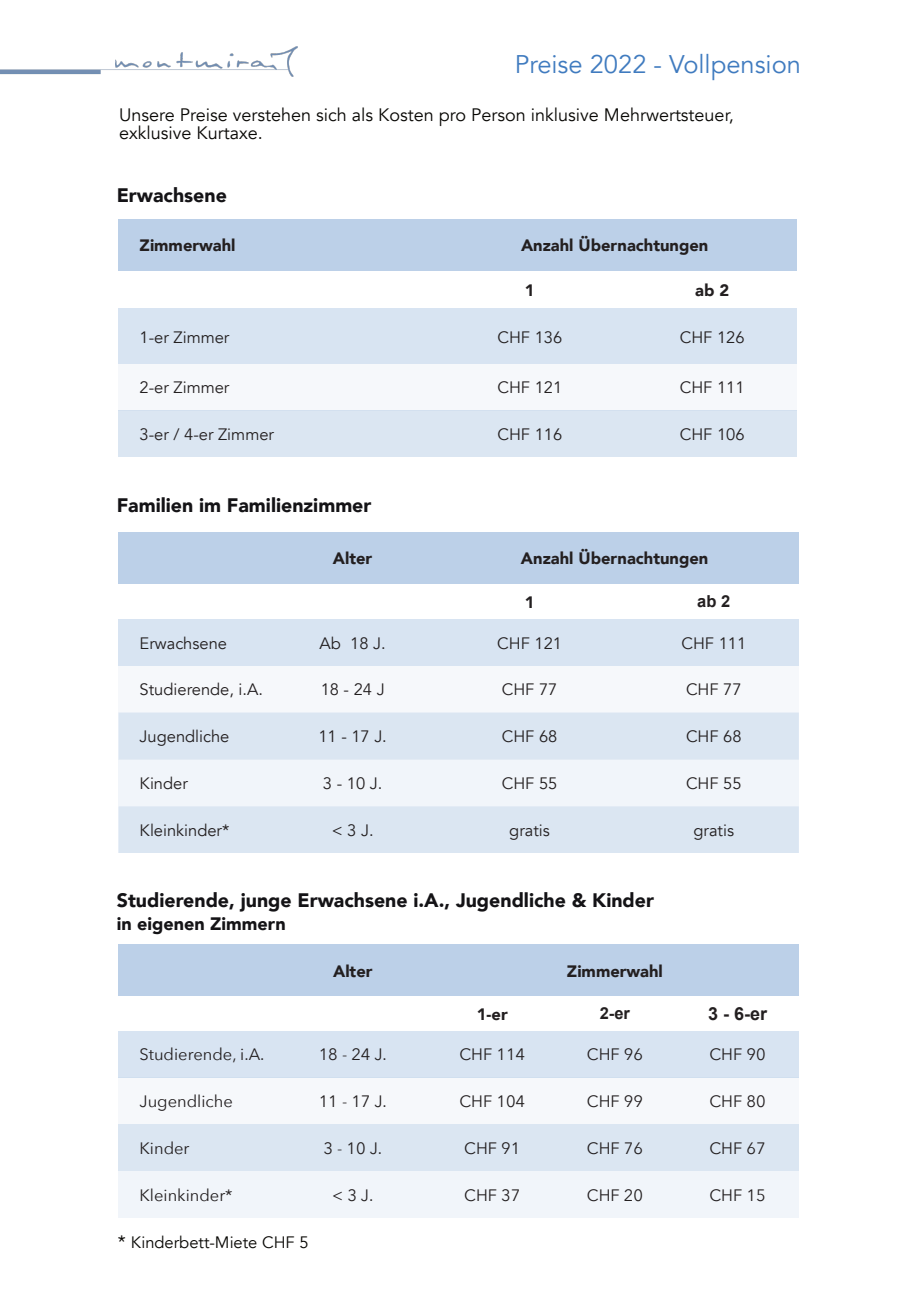
<style>
.page{position:relative;width:919px;height:1289px;background:#fff}
.page>*{position:absolute;margin:0;border:0;box-sizing:border-box;transform-origin:0 0}
.t1{font:25.5px "Avenir";color:#407bbf}
.t2{font:900 19.5px "Avenir";color:#141316}
.t3{font:18px/18px "Avenir";color:#080704}
.t4{font:900 18px "Avenir";color:#141316}
.t5{font:700 18px "Arial";color:#231f20}
.t6{font:16.5px "Avenir";color:#231f20}
.t7{font:16.5px "Avenir Next";color:#231f20}
.t8{font:900 16.5px "Avenir";color:#231f20}
.t9{font:16.5px "Avenir";color:#080704}
.t10{font:700 16.5px "Arial";color:#231f20}
.s1{font-size:18px}
</style>
<div class="page">
<div style="left:118px;top:219px;width:679px;height:52px;background:#bcd0e8"></div>
<div style="left:118px;top:309px;width:679px;height:55px;background:#d8e4f2"></div>
<div style="left:118px;top:364px;width:679px;height:46px;background:#f6f8fb"></div>
<div style="left:118px;top:410px;width:679px;height:46px;background:#dbe6f2"></div>
<div style="left:118px;top:532px;width:681px;height:52px;background:#bcd0e8"></div>
<div style="left:118px;top:619px;width:681px;height:47px;background:#d8e4f2"></div>
<div style="left:118px;top:666px;width:681px;height:46px;background:#f6f8fb"></div>
<div style="left:118px;top:712px;width:681px;height:141px;background:#dbe6f2"></div>
<div style="left:118px;top:759px;width:681px;height:47px;background:#f1f5fa"></div>
<div style="left:118px;top:944px;width:681px;height:52px;background:#bcd0e8"></div>
<div style="left:118px;top:1030px;width:681px;height:47px;background:#d8e4f2"></div>
<div style="left:118px;top:1077px;width:681px;height:47px;background:#f6f8fb"></div>
<div style="left:118px;top:1124px;width:681px;height:47px;background:#dbe6f2"></div>
<div style="left:118px;top:1171px;width:681px;height:46px;background:#f1f5fa"></div>
<img style="left:0;top:47px;width:298px;height:30px">
<h1 class="t1" style="left:515px;top:48px;width:288px">Preise 2022 - Vollpension</h1>
<p class="t3" style="left:119px;top:106px;width:616px">Unsere Preise verstehen sich als Kosten pro Person inklusive Mehrwertsteuer, exklusive Kurtaxe.</p>
<p class="t2" style="left:117px;top:183px;width:112px">Erwachsene</p>
<p class="t8" style="left:140px;top:235px;width:97px">Zimmerwahl</p>
<p class="t8" style="left:521px;top:235px;width:189px">Anzahl Übernachtungen</p>
<p class="t8" style="left:525px;top:279px;width:11px">1</p>
<p class="t8" style="left:695px;top:279px;width:35px">ab 2</p>
<p class="t6" style="left:140px;top:326px;width:91px">1-er Zimmer</p>
<p class="t6" style="left:497px;top:326px;width:66px">CHF 136</p>
<p class="t6" style="left:679px;top:326px;width:66px">CHF 126</p>
<p class="t6" style="left:140px;top:377px;width:91px">2-er Zimmer</p>
<p class="t6" style="left:497px;top:377px;width:66px">CHF 121</p>
<p class="t6" style="left:679px;top:377px;width:66px">CHF 111</p>
<p class="t6" style="left:140px;top:423px;width:136px">3-er / 4-er Zimmer</p>
<p class="t6" style="left:497px;top:423px;width:66px">CHF 116</p>
<p class="t6" style="left:679px;top:423px;width:66px">CHF 106</p>
<p class="t2" style="left:117px;top:492px;width:256px">Familien im Familienzimmer</p>
<p class="t8" style="left:333px;top:548px;width:41px">Alter</p>
<p class="t8" style="left:521px;top:548px;width:189px">Anzahl Übernachtungen</p>
<p class="t8" style="left:525px;top:591px;width:11px">1</p>
<p class="t10" style="left:697px;top:595px;width:35px">ab 2</p>
<p class="t6" style="left:140px;top:632px;width:89px">Erwachsene</p>
<p class="t6" style="left:320px;top:632px;width:68px">Ab 18 J.</p>
<p class="t6" style="left:497px;top:632px;width:66px">CHF 121</p>
<p class="t6" style="left:681px;top:632px;width:66px">CHF 111</p>
<p class="t6" style="left:140px;top:679px;width:125px">Studierende, i.A.</p>
<p class="t6" style="left:321px;top:679px;width:65px">18-24J</p>
<p class="t6" style="left:502px;top:679px;width:57px">CHF 77</p>
<p class="t6" style="left:686px;top:679px;width:57px">CHF 77</p>
<p class="t6" style="left:140px;top:725px;width:91px">Jugendliche</p>
<p class="t6" style="left:318px;top:725px;width:70px">11 - 17 J.</p>
<p class="t6" style="left:502px;top:725px;width:57px">CHF 68</p>
<p class="t6" style="left:686px;top:725px;width:57px">CHF 68</p>
<p class="t6" style="left:140px;top:772px;width:50px">Kinder</p>
<p class="t6" style="left:323px;top:772px;width:61px">3-10J.</p>
<p class="t6" style="left:502px;top:772px;width:57px">CHF 55</p>
<p class="t6" style="left:686px;top:772px;width:57px">CHF 55</p>
<p class="t6" style="left:140px;top:819px;width:91px">Kleinkinder*</p>
<p class="t6" style="left:332px;top:819px;width:43px">&lt;3J.</p>
<p class="t6" style="left:509px;top:819px;width:42px">gratis</p>
<p class="t6" style="left:693px;top:819px;width:42px">gratis</p>
<p class="t2" style="left:117px;top:888px;width:539px">Studierende, junge Erwachsene i.A., Jugendliche &amp; Kinder</p>
<p class="t4" style="left:117px;top:912px;width:171px">in eigenen Zimmern</p>
<p class="t8" style="left:333px;top:960px;width:41px">Alter</p>
<p class="t8" style="left:567px;top:960px;width:97px">Zimmerwahl</p>
<p class="t8" style="left:477px;top:1003px;width:32px">1-er</p>
<p class="t10" style="left:600px;top:1007px;width:32px">2-er</p>
<p class="t5" style="left:708px;top:1006px;width:61px">3 - 6-er</p>
<p class="t7" style="left:140px;top:1043px;width:126px">Studierende, i.A.</p>
<p class="t7" style="left:319px;top:1043px;width:70px">18 - 24 J.</p>
<p class="t7" style="left:459px;top:1043px;width:67px">CHF 114</p>
<p class="t7" style="left:587px;top:1043px;width:58px">CHF 96</p>
<p class="t7" style="left:709px;top:1043px;width:58px">CHF 90</p>
<p class="t7" style="left:140px;top:1090px;width:95px">Jugendliche</p>
<p class="t7" style="left:319px;top:1090px;width:70px">11 - 17 J.</p>
<p class="t7" style="left:459px;top:1090px;width:67px">CHF 104</p>
<p class="t7" style="left:587px;top:1090px;width:58px">CHF 99</p>
<p class="t7" style="left:709px;top:1090px;width:58px">CHF 80</p>
<p class="t7" style="left:140px;top:1137px;width:51px">Kinder</p>
<p class="t7" style="left:323px;top:1137px;width:60px">3-10J.</p>
<p class="t7" style="left:464px;top:1137px;width:58px">CHF 91</p>
<p class="t7" style="left:587px;top:1137px;width:58px">CHF 76</p>
<p class="t7" style="left:709px;top:1137px;width:58px">CHF 67</p>
<p class="t7" style="left:140px;top:1184px;width:95px">Kleinkinder*</p>
<p class="t7" style="left:332px;top:1184px;width:43px">&lt;3J.</p>
<p class="t7" style="left:464px;top:1184px;width:58px">CHF 37</p>
<p class="t7" style="left:587px;top:1184px;width:58px">CHF 20</p>
<p class="t7" style="left:709px;top:1184px;width:58px">CHF 15</p>
<p class="t9" style="left:118px;top:1231px;width:192px"><span class="s1">*</span> Kinderbett-Miete CHF 5</p>
</div>
